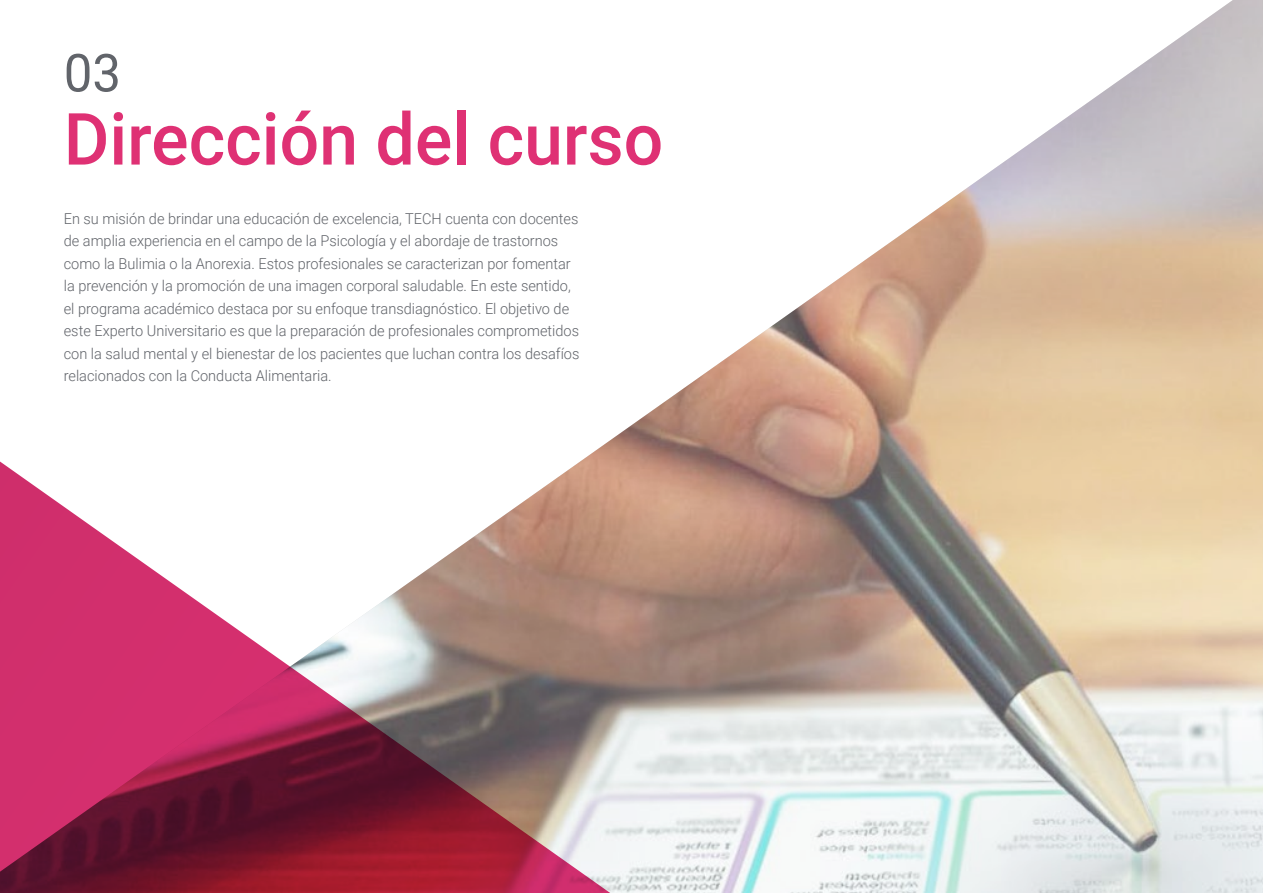
<style>
.page{position:relative;width:1263px;height:893px;background:#fff}
.page>*{position:absolute;margin:0;border:0;box-sizing:border-box;transform-origin:0 0}
.t1{font:500 72px "Roboto";color:#df3174}
.t2{font:52.5px "Roboto";color:#61646a}
.t3{font:300 15px/22.5px "Roboto";color:#61646a}
</style>
<div class="page">
<img style="left:602px;top:0;width:661px;height:893px">
<svg style="left:0;top:446px;width:640px;height:447px"></svg>
<h2 class="t2" style="left:64px;top:36px;width:59px">03</h2>
<h1 class="t1" style="left:64px;top:89px;width:601px">Dirección del curso</h1>
<p class="t3" style="left:64px;top:207px;width:517px">En su misión de brindar una educación de excelencia, TECH cuenta con docentes de amplia experiencia en el campo de la Psicología y el abordaje de trastornos como la Bulimia o la Anorexia. Estos profesionales se caracterizan por fomentar la prevención y la promoción de una imagen corporal saludable. En este sentido, el programa académico destaca por su enfoque transdiagnóstico. El objetivo de este Experto Universitario es que la preparación de profesionales comprometidos con la salud mental y el bienestar de los pacientes que luchan contra los desafíos relacionados con la Conducta Alimentaria.</p>
</div>
